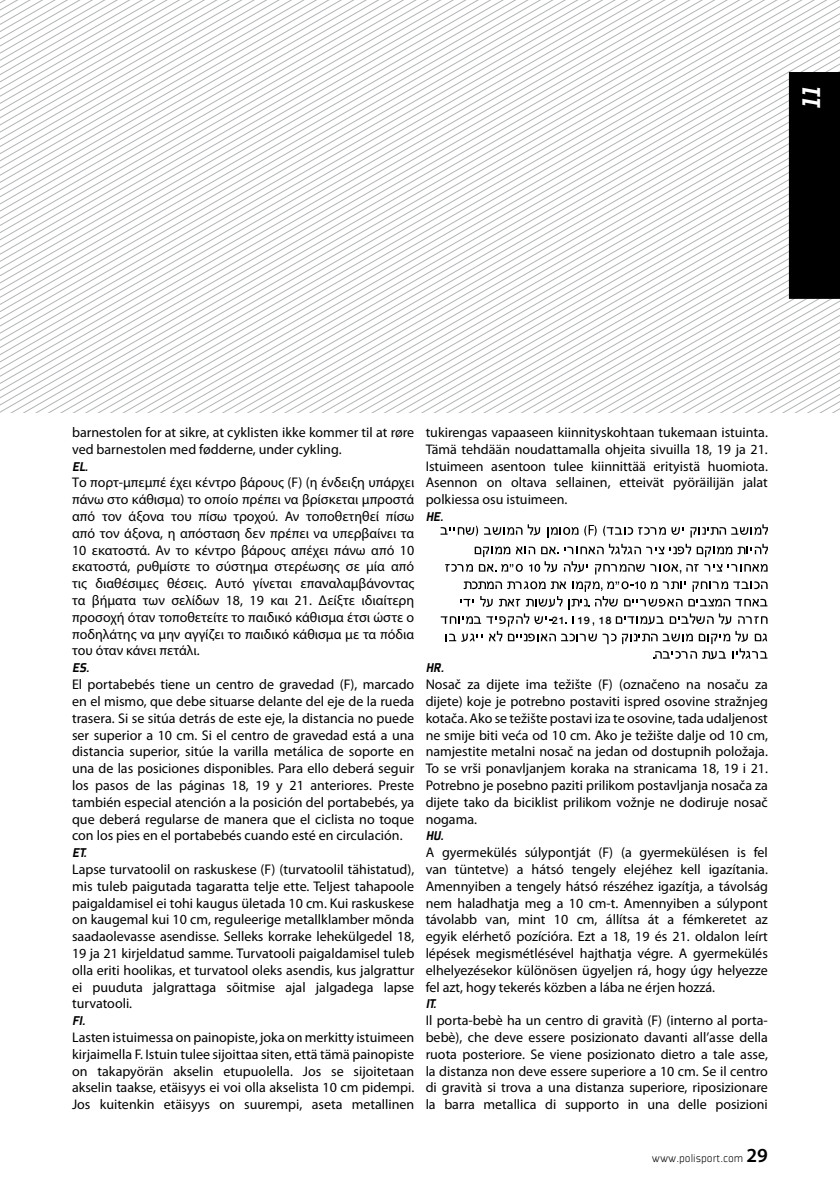
<style>
.page{position:relative;width:840px;height:1191px;background:#fff}
.page>*{position:absolute;margin:0;border:0;box-sizing:border-box;transform-origin:0 0}
.t1{font:28px "Plexes Black Italic Pro";color:#fff}
.t2{font:14px/16.8px "Myriad Pro";color:#000;text-align:justify}
.t3{font:14px "Plexes Black Italic Pro";letter-spacing:-.01em;color:#000}
.t4{font:14px "Arial Hebrew";color:#000}
.t5{font:12px "Plexes Light Pro";color:#000}
.s1{font-family:"Myriad Pro";font-weight:600;font-size:20px}
</style>
<div class="page">
<svg style="left:0;top:0;width:839px;height:412px"></svg>
<div style="left:788px;top:72px;width:51px;height:227px;background:#000"></div>
<svg style="left:690px;top:524px;width:77px;height:13px"></svg>
<svg style="left:671px;top:527px;width:12px;height:8px"></svg>
<svg style="left:584px;top:525px;width:12px;height:11px"></svg>
<svg style="left:603px;top:526px;width:62px;height:10px"></svg>
<svg style="left:547px;top:527px;width:31px;height:10px"></svg>
<svg style="left:440px;top:524px;width:100px;height:12px"></svg>
<svg style="left:445px;top:544px;width:322px;height:30px"></svg>
<svg style="left:440px;top:581px;width:327px;height:78px"></svg>
<h1 class="t1" style="left:792px;top:109px;width:23px;rotate:-90deg">11</h1>
<p class="t2" style="left:72px;top:424px;width:343px">barnestolen for at sikre, at cyklisten ikke kommer til at røre ved barnestolen med fødderne, under cykling.</p>
<p class="t3" style="left:72px;top:457px;width:18px">EL.</p>
<p class="t2" style="left:72px;top:474px;width:343px">Το πορτ-μπεμπέ έχει κέντρο βάρους (F) (η ένδειξη υπάρχει πάνω στο κάθισμα) το οποίο πρέπει να βρίσκεται μπροστά από τον άξονα του πίσω τροχού. Αν τοποθετηθεί πίσω από τον άξονα, η απόσταση δεν πρέπει να υπερβαίνει τα 10 εκατοστά. Αν το κέντρο βάρους απέχει πάνω από 10 εκατοστά, ρυθμίστε το σύστημα στερέωσης σε μία από τις διαθέσιμες θέσεις. Αυτό γίνεται επαναλαμβάνοντας τα βήματα των σελίδων 18, 19 και 21. Δείξτε ιδιαίτερη προσοχή όταν τοποθετείτε το παιδικό κάθισμα έτσι ώστε ο ποδηλάτης να μην αγγίζει το παιδικό κάθισμα με τα πόδια του όταν κάνει πετάλι.</p>
<p class="t3" style="left:72px;top:658px;width:19px">ES.</p>
<p class="t2" style="left:72px;top:676px;width:343px">El portabebés tiene un centro de gravedad (F), marcado en el mismo, que debe situarse delante del eje de la rueda trasera. Si se sitúa detrás de este eje, la distancia no puede ser superior a 10 cm. Si el centro de gravedad está a una distancia superior, sitúe la varilla metálica de soporte en una de las posiciones disponibles. Para ello deberá seguir los pasos de las páginas 18, 19 y 21 anteriores. Preste también especial atención a la posición del portabebés, ya que deberá regularse de manera que el ciclista no toque con los pies en el portabebés cuando esté en circulación.</p>
<p class="t3" style="left:72px;top:843px;width:16px">ET.</p>
<p class="t2" style="left:72px;top:860px;width:343px">Lapse turvatoolil on raskuskese (F) (turvatoolil tähistatud), mis tuleb paigutada tagaratta telje ette. Teljest tahapoole paigaldamisel ei tohi kaugus ületada 10 cm. Kui raskuskese on kaugemal kui 10 cm, reguleerige metallklamber mõnda saadaolevasse asendisse. Selleks korrake lehekülgedel 18, 19 ja 21 kirjeldatud samme. Turvatooli paigaldamisel tuleb olla eriti hoolikas, et turvatool oleks asendis, kus jalgrattur ei puuduta jalgrattaga sõitmise ajal jalgadega lapse turvatooli.</p>
<p class="t3" style="left:72px;top:1011px;width:15px">FI.</p>
<p class="t2" style="left:72px;top:1028px;width:343px">Lasten istuimessa on painopiste, joka on merkitty istuimeen kirjaimella F. Istuin tulee sijoittaa siten, että tämä painopiste on takapyörän akselin etupuolella. Jos se sijoitetaan akselin taakse, etäisyys ei voi olla akselista 10 cm pidempi.<br>Jos kuitenkin etäisyys on suurempi, aseta metallinen</p>
<p class="t2" style="left:425px;top:424px;width:343px">tukirengas vapaaseen kiinnityskohtaan tukemaan istuinta.<br>Tämä tehdään noudattamalla ohjeita sivuilla 18, 19 ja 21.<br>Istuimeen asentoon tulee kiinnittää erityistä huomiota.<br>Asennon on oltava sellainen, etteivät pyöräilijän jalat polkiessa osu istuimeen.</p>
<p class="t3" style="left:425px;top:507px;width:19px">HE.</p>
<p class="t4" style="left:551px;top:613px;width:62px">21 19 18</p>
<p class="t3" style="left:425px;top:658px;width:20px">HR.</p>
<p class="t2" style="left:425px;top:676px;width:343px">Nosač za dijete ima težište (F) (označeno na nosaču za dijete) koje je potrebno postaviti ispred osovine stražnjeg kotača. Ako se težište postavi iza te osovine, tada udaljenost ne smije biti veća od 10 cm. Ako je težište dalje od 10 cm, namjestite metalni nosač na jedan od dostupnih položaja.<br>To se vrši ponavljanjem koraka na stranicama 18, 19 i 21.<br>Potrebno je posebno paziti prilikom postavljanja nosača za dijete tako da biciklist prilikom vožnje ne dodiruje nosač nogama.</p>
<p class="t3" style="left:425px;top:826px;width:20px">HU.</p>
<p class="t2" style="left:425px;top:844px;width:343px">A gyermekülés súlypontját (F) (a gyermekülésen is fel van tüntetve) a hátsó tengely elejéhez kell igazítania.<br>Amennyiben a tengely hátsó részéhez igazítja, a távolság nem haladhatja meg a 10 cm-t. Amennyiben a súlypont távolabb van, mint 10 cm, állítsa át a fémkeretet az egyik elérhető pozícióra. Ezt a 18, 19 és 21. oldalon leírt lépések megismétlésével hajthatja végre. A gyermekülés elhelyezésekor különösen ügyeljen rá, hogy úgy helyezze fel azt, hogy tekerés közben a lába ne érjen hozzá.</p>
<p class="t3" style="left:425px;top:994px;width:12px">IT.</p>
<p class="t2" style="left:425px;top:1012px;width:343px">Il porta-bebè ha un centro di gravità (F) (interno al porta&shy;bebè), che deve essere posizionato davanti all’asse della ruota posteriore. Se viene posizionato dietro a tale asse, la distanza non deve essere superiore a 10 cm. Se il centro di gravità si trova a una distanza superiore, riposizionare la barra metallica di supporto in una delle posizioni</p>
<p class="t5" style="left:651px;top:1150px;width:117px">www.polisport.com <span class="s1">29</span></p>
</div>
